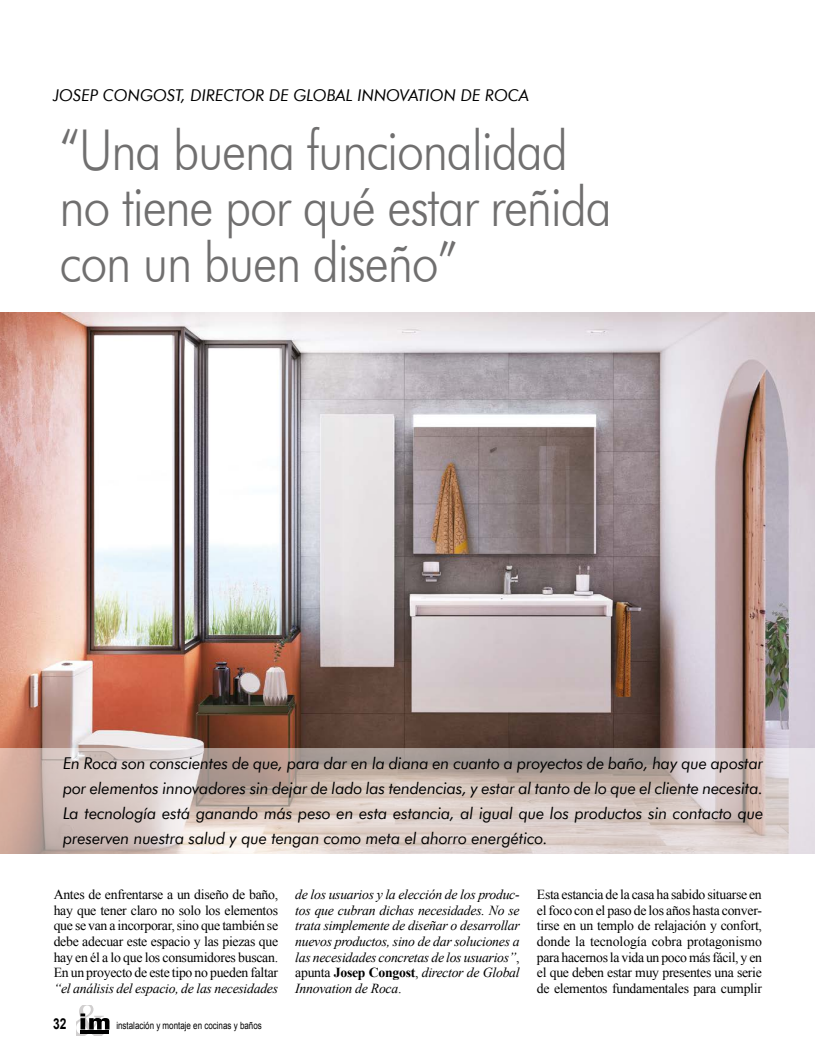
<style>
.page{position:relative;width:815px;height:1064px;background:#fff}
.page>*{position:absolute;margin:0;border:0;box-sizing:border-box;transform-origin:0 0}
.t1{font:300 56.25px/56.2px "Futura BT";letter-spacing:-.025em;color:#706f6f;scale:.86 1}
.t2{font:italic 16.25px/25px "Futura BT";letter-spacing:-.01em;color:#000;text-align:justify}
.t3{font:700 15px "Arial";color:#000;scale:.8 1}
.t4{font:13.75px/15.6px "Times New Roman";letter-spacing:-.02em;color:#000;text-align:justify}
.t5{font:italic 13.75px/15.6px "Times New Roman";letter-spacing:-.02em;color:#000;text-align:justify}
.t6{font:10px "Arial";color:#000;scale:.8 1}
.s1{font-style:normal}
.s2{font-weight:700;font-style:normal}
</style>
<div class="page">
<svg style="left:77px;top:1005px;width:32px;height:30px"></svg>
<img style="left:0;top:312px;width:815px;height:435px">
<svg style="left:0;top:747px;width:815px;height:107px;background:#d0c0bb"></svg>
<p class="t2" style="left:53px;top:82px;width:477px">JOSEP CONGOST, DIRECTOR DE GLOBAL INNOVATION DE ROCA</p>
<h1 class="t1" style="left:60px;top:121px;width:644px">“Una buena funcionalidad no tiene por qué estar reñida con un buen diseño”</h1>
<p class="t2" style="left:63px;top:749px;width:702px">En Roca son conscientes de que, para dar en la diana en cuanto a proyectos de baño, hay que apostar por elementos innovadores sin dejar de lado las tendencias, y estar al tanto de lo que el cliente necesita.<br>La tecnología está ganando más peso en esta estancia, al igual que los productos sin contacto que preserven nuestra salud y que tengan como meta el ahorro energético.</p>
<p class="t4" style="left:54px;top:886px;width:226px">Antes de enfrentarse a un diseño de baño, hay que tener claro no solo los elementos que se van a incorporar, sino que también se debe adecuar este espacio y las piezas que hay en él a lo que los consumidores buscan.<br>En un proyecto de este tipo no pueden faltar</p>
<p class="t5" style="left:54px;top:979px;width:226px">“el análisis del espacio, de las necesidades</p>
<p class="t3" style="left:53px;top:1013px;width:18px">32</p>
<p class="t6" style="left:116px;top:1018px;width:183px">instalación y montaje en cocinas y baños</p>
<p class="t5" style="left:295px;top:886px;width:226px">de los usuarios y la elección de los produc&shy;tos que cubran dichas necesidades. No se trata simplemente de diseñar o desarrollar nuevos productos, sino de dar soluciones a las necesidades concretas de los usuarios”<span class="s1">, apunta</span> <span class="s2">Josep Congost</span><span class="s1">,</span> director de Global Innovation de Roca<span class="s1">.</span></p>
<p class="t4" style="left:537px;top:886px;width:227px">Esta estancia de la casa ha sabido situarse en el foco con el paso de los años hasta conver&shy;tirse en un templo de relajación y confort, donde la tecnología cobra protagonismo para hacernos la vida un poco más fácil, y en el que deben estar muy presentes una serie de elementos fundamentales para cumplir</p>
</div>
